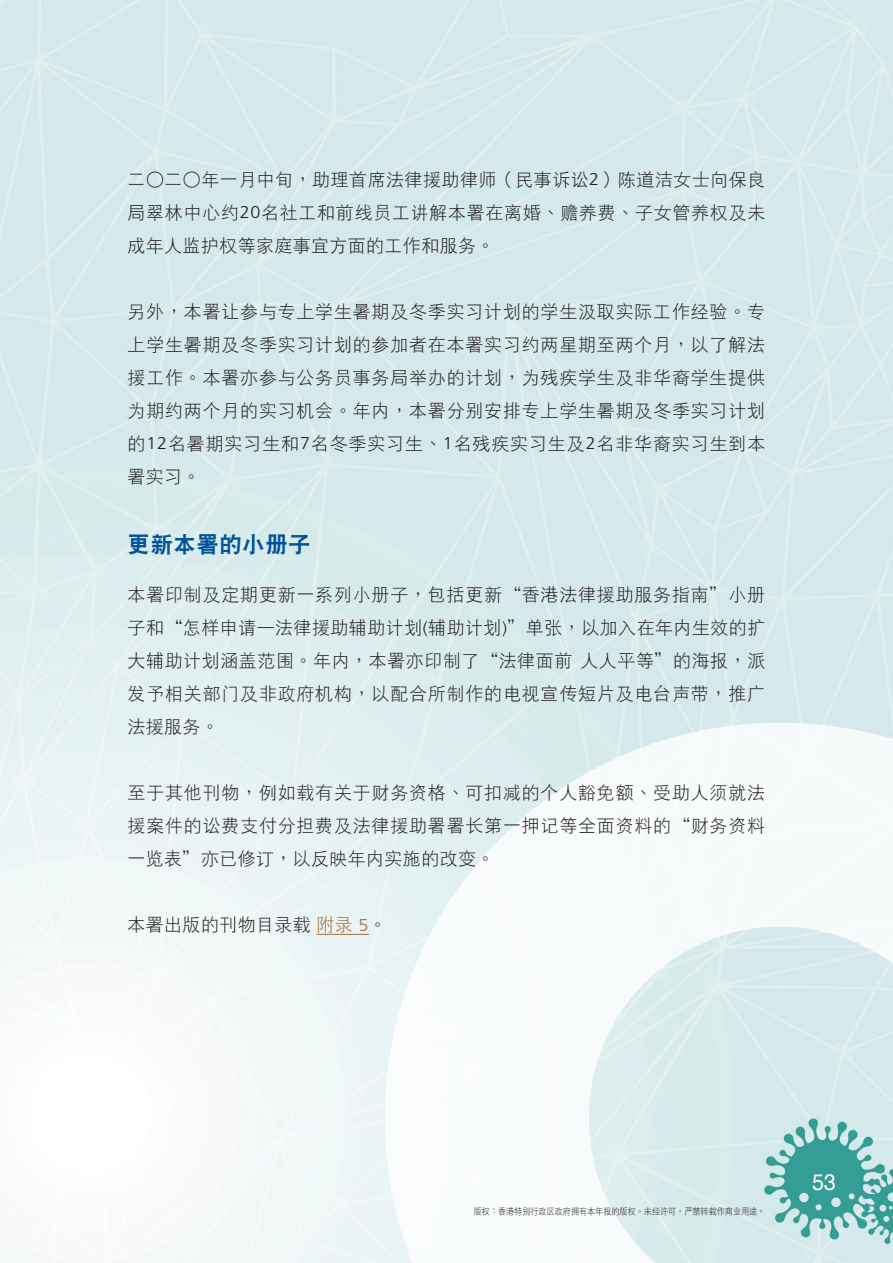
<style>
.page{position:relative;width:893px;height:1263px;background:#fff}
.page>*{position:absolute;margin:0;border:0;box-sizing:border-box;transform-origin:0 0}
.txt_bold{font:22.5px "DF Hei W9 GB5";letter-spacing:.02em;color:#015399}
.t1{font:22.5px "Helvetica";color:#fff;scale:.95 1}
.txt{font:18px/33px "DF Hei W3 GB5";letter-spacing:.045em;color:#231f20;text-align:justify}
.txt-2{font:18px "DF Hei W3 GB5";letter-spacing:.02em;color:#231f20}
.t2{font:9px "DF Hei W3 GB5";color:#231f20;scale:.9 1}
.s1{font-family:"Frutiger LT Std";font-weight:300;font-size:17.1px}
.s2{color:#a66f34}
.s3{font-family:"Frutiger LT Std";font-weight:300;font-size:17.1px;color:#a66f34}
</style>
<div class="page">
<svg style="left:385px;top:723px;width:508px;height:540px;fill:#f6fafb"></svg>
<hr style="left:317px;top:934px;width:52px;height:1px;background:#a66f34">
<p class="txt" style="left:128px;top:163px;width:639px">二○二○年一月中旬，助理首席法律援助律師（民事訴訟<span class="s1">2</span>）陳道潔女士向保良局翠林中心約<span class="s1">20</span>名社工和前線員工講解本署在離婚、贍養費、子女管養權及未成年人監護權等家庭事宜方面的工作和服務。</p>
<p class="txt" style="left:128px;top:295px;width:639px">另外，本署讓參與專上學生暑期及冬季實習計劃的學生汲取實際工作經驗。專上學生暑期及冬季實習計劃的參加者在本署實習約兩星期至兩個月，以了解法援工作。本署亦參與公務員事務局舉辦的計劃，為殘疾學生及非華裔學生提供為期約兩個月的實習機會。年內，本署分別安排專上學生暑期及冬季實習計劃的<span class="s1">12</span>名暑期實習生和<span class="s1">7</span>名冬季實習生、<span class="s1">1</span>名殘疾實習生及<span class="s1">2</span>名非華裔實習生到本署實習。</p>
<p class="txt_bold" style="left:128px;top:533px;width:185px">更新本署的小冊子</p>
<p class="txt" style="left:128px;top:578px;width:639px">本署印製及定期更新一系列小冊子，包括更新“香港法律援助服務指南”小冊子和“怎樣申請—法律援助輔助計劃<span class="s1">(</span>輔助計劃<span class="s1">)</span>”單張，以加入在年內生效的擴大輔助計劃涵蓋範圍。年內，本署亦印製了“法律面前人人平等”的海報，派發予相關部門及非政府機構，以配合所製作的電視宣傳短片及電台聲帶，推廣法援服務。</p>
<p class="txt" style="left:128px;top:776px;width:639px">至於其他刊物，例如載有關於財務資格、可扣減的個人豁免額、受助人須就法援案件的訟費支付分擔費及法律援助署署長第一押記等全面資料的“財務資料一覽表”亦已修訂，以反映年內實施的改變。</p>
<p class="txt-2" style="left:128px;top:915px;width:261px">本署出版的刊物目錄載<span class="s2">附錄</span> <span class="s3">5</span>。</p>
<p class="t2" style="left:474px;top:1207px;width:325px">版權：香港特別行政區政府擁有本年報的版權。未經許可，嚴禁轉載作商業用途。</p>
<p class="t1" style="left:812px;top:1169px;width:27px">53</p>
</div>
